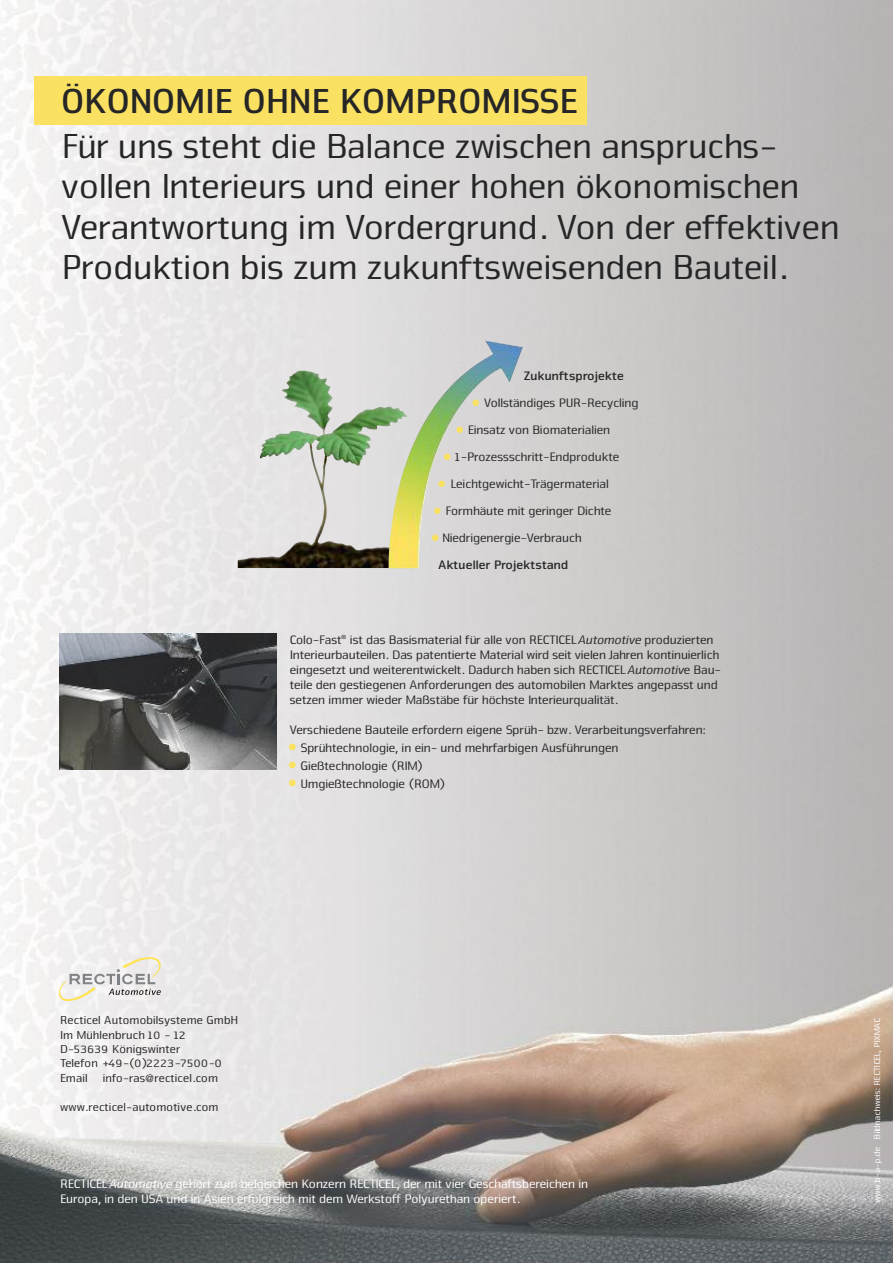
<style>
.page{position:relative;width:893px;height:1263px;background:#fff}
.page>*{position:absolute;margin:0;border:0;box-sizing:border-box;transform-origin:0 0}
.t1{font:36px/40.5px "Nuri 04";letter-spacing:-.015em;color:#272627}
.t2{font:700 36px "Nuri 07";letter-spacing:-.015em;color:#272627}
.t3{font:12.75px/15px "Nuri 04";letter-spacing:-.015em;color:#272627}
.t4{font:12.75px/15px "Nuri 04";letter-spacing:-.015em;color:#fff}
.t5{font:700 12.75px "Nuri 07";letter-spacing:-.015em;color:#272627}
.t6{font:12px/14.4px "Nuri 04";color:#272627}
.t7{font:9px "Nuri 04";letter-spacing:-.015em;color:#fff}
.s1{font-family:"Nuri 05";font-style:italic}
.s2{font-family:"Meta Plus Normal";font-size:10.5px}
</style>
<div class="page">
<img style="left:0;top:0;width:893px;height:1263px">
<svg style="left:59px;top:957px;width:102px;height:44px"></svg>
<div style="left:34px;top:77px;width:553px;height:48px;background:#fae161"></div>
<img style="left:60px;top:634px;width:216px;height:136px">
<img style="left:238px;top:370px;width:150px;height:198px">
<img style="left:388px;top:341px;width:135px;height:227px">
<div style="left:456px;top:427px;width:7px;height:6px;background:#fae161;border-radius:50%"></div>
<div style="left:472px;top:400px;width:7px;height:6px;background:#fae161;border-radius:50%"></div>
<svg style="left:444px;top:454px;width:6px;height:6px"></svg>
<svg style="left:434px;top:508px;width:6px;height:6px"></svg>
<div style="left:438px;top:481px;width:7px;height:6px;background:#fae161;border-radius:50%"></div>
<div style="left:289px;top:744px;width:7px;height:6px;background:#fae161;border-radius:50%"></div>
<div style="left:289px;top:762px;width:7px;height:6px;background:#fae161;border-radius:50%"></div>
<div style="left:289px;top:780px;width:7px;height:6px;background:#fae161;border-radius:50%"></div>
<h1 class="t2" style="left:60px;top:80px;width:519px">ÖKONOMIE OHNE KOMPROMISSE</h1>
<h1 class="t1" style="left:60px;top:125px;width:780px">Für uns steht die Balance zwischen anspruchs - vollen Interieurs und einer hohen ökonomischen Verantwortung im Vordergrund. Von der effektiven Produktion bis zum zukunftsweisenden Bauteil.</h1>
<p class="t5" style="left:523px;top:368px;width:102px">Zukunftsprojekte</p>
<p class="t3" style="left:483px;top:395px;width:156px">Vollständiges PUR-Recycling</p>
<p class="t3" style="left:467px;top:422px;width:144px">Einsatz von Biomaterialien</p>
<p class="t3" style="left:455px;top:449px;width:166px">1-Prozessschritt-Endprodukte</p>
<p class="t3" style="left:450px;top:476px;width:160px">Leichtgewicht-Trägermaterial</p>
<p class="t3" style="left:445px;top:503px;width:168px">Formhäute mit geringer Dichte</p>
<p class="t3" style="left:441px;top:530px;width:141px">Niedrigenergie-Verbrauch</p>
<p class="t5" style="left:438px;top:557px;width:132px">Aktueller Projektstand</p>
<p class="t3" style="left:289px;top:632px;width:433px">Colo-Fast<sup>®</sup> ist das Basismaterial für alle von RECTICEL<span class="s1">Automotive</span> produ zierten Interieurbauteilen. Das patentierte Material wird seit vielen Jahren kontinuierlich eingesetzt und weiterentwickelt. Dadurch haben sich RECTICEL<span class="s1">Automotiv</span>e Bau - teile den gestiegenen Anforderungen des automobilen Marktes angepasst und setzen immer wieder Maßstäbe für höchste Interieurqualität.</p>
<p class="t3" style="left:300px;top:720px;width:407px;line-height:18px;text-indent:-11px">Verschiedene Bauteile erfordern eigene Sprüh- bzw. Verarbeitungsverfahren:<br>Sprühtechnologie, in ein- und mehrfarbigen Ausführungen Gießtechnologie (RIM)<br>Umgießtechnologie (ROM)</p>
<p class="t6" style="left:60px;top:1013px;width:180px">Recticel Automobilsysteme GmbH<br>Im Mühlenbruch 10 - 12<br>D-53639 Königswinter<br>Telefon +49-(0)2223-7500-0<br>Email info-ras<span class="s2">@</span>recticel.com</p>
<p class="t6" style="left:60px;top:1099px;width:160px">www.recticel-automotive.com</p>
<p class="t4" style="left:60px;top:1176px;width:529px">RECTICEL<span class="s1">Automotive</span> gehört zum belgischen Konzern RECTICEL, der mit vier Geschäftsbereichen in<br>Europa, in den USA und in Asien erfolgreich mit dem Werkstoff Polyurethan operiert.</p>
<p class="t7" style="left:872px;top:1203px;width:186px;rotate:-90deg">www.b-a-p.de Bildnachweis: RECTICEL, PIXMAC</p>
</div>
